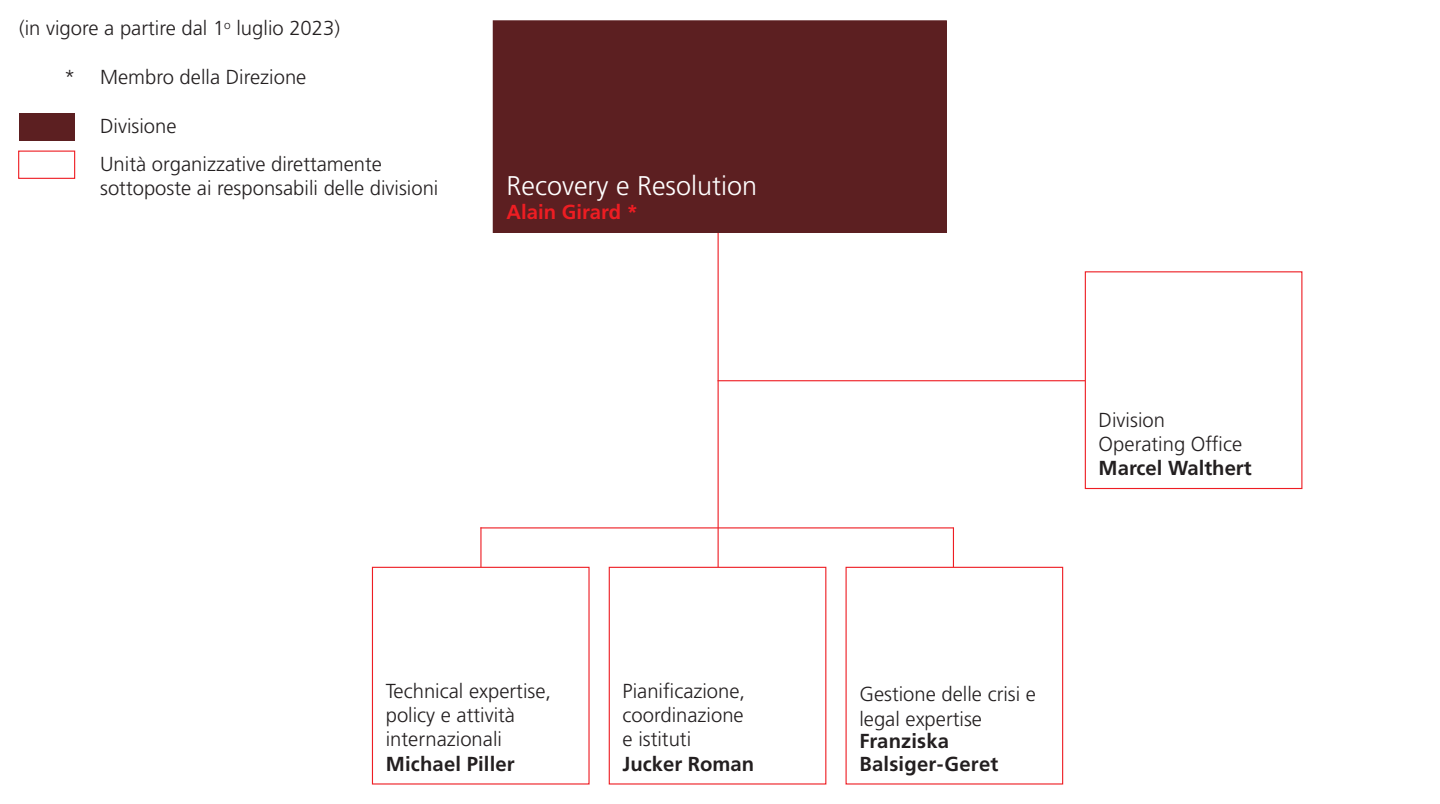
<style>
.page{position:relative;width:1440px;height:804px;background:#fff}
.page>*{position:absolute;margin:0;border:0;box-sizing:border-box;transform-origin:0 0}
.Bereich_Titel_Weiss{font:300 27px "Frutiger LT Std";color:#fff}
.Titel_Normal{font:300 20.25px/24.3px "Frutiger LT Std";color:#231f20}
.Legende{font:300 20.25px "Frutiger LT Std";color:#231f20}
.Titel_Normal-2{font:700 20.25px "Frutiger LT Std";letter-spacing:.01em;color:#231f20}
.Name_Normal{font:700 20.25px "Frutiger LT Std";color:#231f20}
.Bereich_Name_Rot{font:700 20.25px "Frutiger LT Std";color:#ee1d23}
.s1{font-weight:700}
</style>
<div class="page">
<hr style="left:718px;top:380px;width:400px;height:1px;background:#ee1d23">
<div style="left:19px;top:113px;width:56px;height:27px;background:#5c1f21"></div>
<div style="left:18px;top:150px;width:57px;height:29px;border:1px solid #ee1d23"></div>
<hr style="left:718px;top:219px;width:1px;height:387px;background:#ee1d23">
<div style="left:493px;top:21px;width:453px;height:211px;background:#5c1f21"></div>
<div style="left:493px;top:20px;width:454px;height:213px;border:1px solid #5c1f21"></div>
<div style="left:1085px;top:272px;width:217px;height:216px;background:#fff"></div>
<div style="left:1085px;top:271px;width:217px;height:218px;border:1px solid #ee1d23"></div>
<hr style="left:480px;top:527px;width:473px;height:1px;background:#ee1d23">
<hr style="left:480px;top:527px;width:2px;height:92px;background:#ee1d23">
<hr style="left:953px;top:527px;width:1px;height:92px;background:#ee1d23">
<div style="left:846px;top:567px;width:217px;height:217px;background:#fff"></div>
<div style="left:846px;top:567px;width:217px;height:217px;border:1px solid #ee1d23"></div>
<div style="left:609px;top:567px;width:217px;height:217px;background:#fff"></div>
<div style="left:609px;top:567px;width:217px;height:217px;border:1px solid #ee1d23"></div>
<div style="left:372px;top:567px;width:217px;height:217px;background:#fff"></div>
<div style="left:372px;top:567px;width:218px;height:217px;border:1px solid #ee1d23"></div>
<p class="Legende" style="left:19px;top:17px;width:322px">(in vigore a partire dal 1<sup>o</sup> luglio 2023)</p>
<p class="Legende" style="left:64px;top:66px;width:244px">* Membro della Direzione</p>
<p class="Legende" style="left:100px;top:114px;width:78px">Divisione</p>
<p class="Legende" style="left:100px;top:152px;width:283px">Unità organizzative direttamente</p>
<p class="Legende" style="left:100px;top:176px;width:340px">sottoposte ai responsabili delle divisioni</p>
<p class="Bereich_Titel_Weiss" style="left:507px;top:170px;width:252px">Recovery e Resolution</p>
<p class="Bereich_Name_Rot" style="left:507px;top:200px;width:133px">Alain Girard *</p>
<p class="Titel_Normal" style="left:386px;top:679px;width:167px">Technical expertise, policy e attività internazionali</p>
<p class="Titel_Normal-2" style="left:386px;top:751px;width:131px">Michael Piller</p>
<p class="Titel_Normal" style="left:623px;top:679px;width:124px">Pianificazione,</p>
<p class="Titel_Normal" style="left:623px;top:703px;width:123px">coordinazione</p>
<p class="Titel_Normal" style="left:623px;top:727px;width:70px">e istituti</p>
<p class="Titel_Normal-2" style="left:623px;top:751px;width:133px">Jucker Roman</p>
<p class="Titel_Normal" style="left:1099px;top:408px;width:145px">Division<br>Operating Office</p>
<p class="Name_Normal" style="left:1099px;top:456px;width:155px">Marcel Walthert</p>
<p class="Titel_Normal" style="left:859px;top:683px;width:178px;line-height:23.4px">Gestione delle crisi e legal expertise<br><span class="s1">Franziska</span></p>
<p class="Titel_Normal-2" style="left:859px;top:751px;width:140px">Balsiger-Geret</p>
</div>
